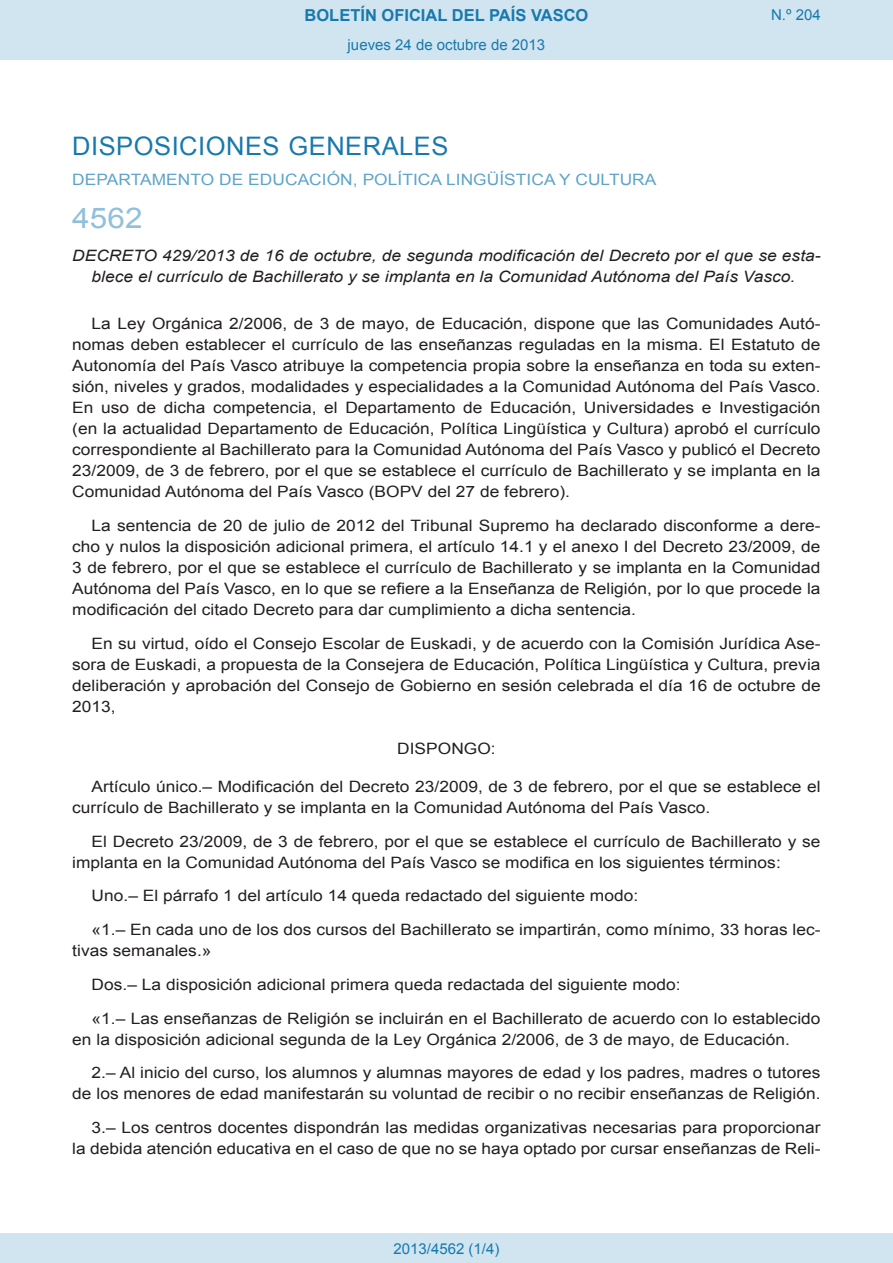
<style>
.page{position:relative;width:893px;height:1263px;background:#fff}
.page>*{position:absolute;margin:0;border:0;box-sizing:border-box;transform-origin:0 0}
.BOPVOrden{font:28.5px "Arial";color:#90c0db;scale:1.11 1}
.BOPVSeccion{font:25.5px "Arial";letter-spacing:.02em;color:#1879ad}
.t1{font:700 16.5px "Arial";color:#1879ad}
.BOPVDetalle{font:15.6px/21px "Arial";color:#231f20;scale:1.11 1}
.BOPVTitulo{font:italic 15.6px/21px "Arial";color:#231f20;text-align:center;scale:1.11 1}
.BOPVOrganismo{font:15.6px "Arial";letter-spacing:.005em;color:#5ea4ca;scale:1.11 1}
.BOPVClave{font:15.6px "Arial";color:#231f20;scale:1.11 1}
.Paginacion_Centro{font:15px "Arial";color:#1879ad}
</style>
<div class="page">
<div style="left:0;top:0;width:893px;height:60px;background:#d0e5f0"></div>
<div style="left:0;top:1233px;width:893px;height:30px;background:#d0e5f0"></div>
<p class="t1" style="left:305px;top:4px;width:285px">BOLETÍN OFICIAL DEL PAÍS VASCO</p>
<p class="Paginacion_Centro" style="left:348px;top:35px;width:199px">jueves 24 de octubre de 2013</p>
<p class="Paginacion_Centro" style="left:771px;top:5px;width:51px">N.º 204</p>
<p class="BOPVSeccion" style="left:72px;top:129px;width:378px">DISPOSICIONES GENERALES</p>
<p class="BOPVOrganismo" style="left:72px;top:169px;width:528px">DEPARTAMENTO DE EDUCACIÓN, POLÍTICA LINGÜÍSTICA Y CULTURA</p>
<p class="BOPVOrden" style="left:72px;top:199px;width:65px">4562</p>
<p class="BOPVTitulo" style="left:72px;top:246px;width:676px">DECRETO 429/2013 de 16 de octubre, de segunda modificación del Decreto por el que se esta&shy;blece el currículo de Bachillerato y se implanta en la Comunidad Autónoma del País Vasco.</p>
<p class="BOPVDetalle" style="left:72px;top:313px;width:676px;text-align:justify;text-indent:19px">La Ley Orgánica 2/2006, de 3 de mayo, de Educación, dispone que las Comunidades Autó&shy;nomas deben establecer el currículo de las enseñanzas reguladas en la misma. El Estatuto de Autonomía del País Vasco atribuye la competencia propia sobre la enseñanza en toda su exten&shy;sión, niveles y grados, modalidades y especialidades a la Comunidad Autónoma del País Vasco.<br>En uso de dicha competencia, el Departamento de Educación, Universidades e Investigación (en la actualidad Departamento de Educación, Política Lingüística y Cultura) aprobó el currículo correspondiente al Bachillerato para la Comunidad Autónoma del País Vasco y publicó el Decreto 23/2009, de 3 de febrero, por el que se establece el currículo de Bachillerato y se implanta en la Comunidad Autónoma del País Vasco (BOPV del 27 de febrero).</p>
<p class="BOPVDetalle" style="left:72px;top:515px;width:676px;text-align:justify;text-indent:19px">La sentencia de 20 de julio de 2012 del Tribunal Supremo ha declarado disconforme a dere&shy;cho y nulos la disposición adicional primera, el artículo 14.1 y el anexo I del Decreto 23/2009, de 3 de febrero, por el que se establece el currículo de Bachillerato y se implanta en la Comunidad Autónoma del País Vasco, en lo que se refiere a la Enseñanza de Religión, por lo que procede la modificación del citado Decreto para dar cumplimiento a dicha sentencia.</p>
<p class="BOPVDetalle" style="left:72px;top:633px;width:676px;text-align:justify;text-indent:19px">En su virtud, oído el Consejo Escolar de Euskadi, y de acuerdo con la Comisión Jurídica Ase&shy;sora de Euskadi, a propuesta de la Consejera de Educación, Política Lingüística y Cultura, previa deliberación y aprobación del Consejo de Gobierno en sesión celebrada el día 16 de octubre de 2013,</p>
<p class="BOPVClave" style="left:397px;top:738px;width:90px">DISPONGO:</p>
<p class="BOPVDetalle" style="left:72px;top:776px;width:676px;text-indent:19px">Artículo único.– Modificación del Decreto 23/2009, de 3 de febrero, por el que se establece el currículo de Bachillerato y se implanta en la Comunidad Autónoma del País Vasco.</p>
<p class="BOPVDetalle" style="left:72px;top:831px;width:676px;text-indent:19px">El Decreto 23/2009, de 3 de febrero, por el que se establece el currículo de Bachillerato y se implanta en la Comunidad Autónoma del País Vasco se modifica en los siguientes términos:</p>
<p class="BOPVDetalle" style="left:92px;top:885px;width:494px">Uno.– El párrafo 1 del artículo 14 queda redactado del siguiente modo:</p>
<p class="BOPVDetalle" style="left:72px;top:919px;width:676px;text-indent:19px">«1.– En cada uno de los dos cursos del Bachillerato se impartirán, como mínimo, 33 horas lec&shy;tivas semanales.»</p>
<p class="BOPVDetalle" style="left:92px;top:974px;width:532px">Dos.– La disposición adicional primera queda redactada del siguiente modo:</p>
<p class="BOPVDetalle" style="left:72px;top:1008px;width:676px;text-indent:19px">«1.– Las enseñanzas de Religión se incluirán en el Bachillerato de acuerdo con lo establecido en la disposición adicional segunda de la Ley Orgánica 2/2006, de 3 de mayo, de Educación.</p>
<p class="BOPVDetalle" style="left:72px;top:1062px;width:676px;text-align:right">2.– Al inicio del curso, los alumnos y alumnas mayores de edad y los padres, madres o tutores de los menores de edad manifestarán su voluntad de recibir o no recibir enseñanzas de Religión.</p>
<p class="BOPVDetalle" style="left:72px;top:1117px;width:676px;text-align:right">3.– Los centros docentes dispondrán las medidas organizativas necesarias para proporcionar<br>la debida atención educativa en el caso de que no se haya optado por cursar enseñanzas de Reli-</p>
<p class="Paginacion_Centro" style="left:393px;top:1238px;width:107px">2013/4562 (1/4)</p>
</div>
